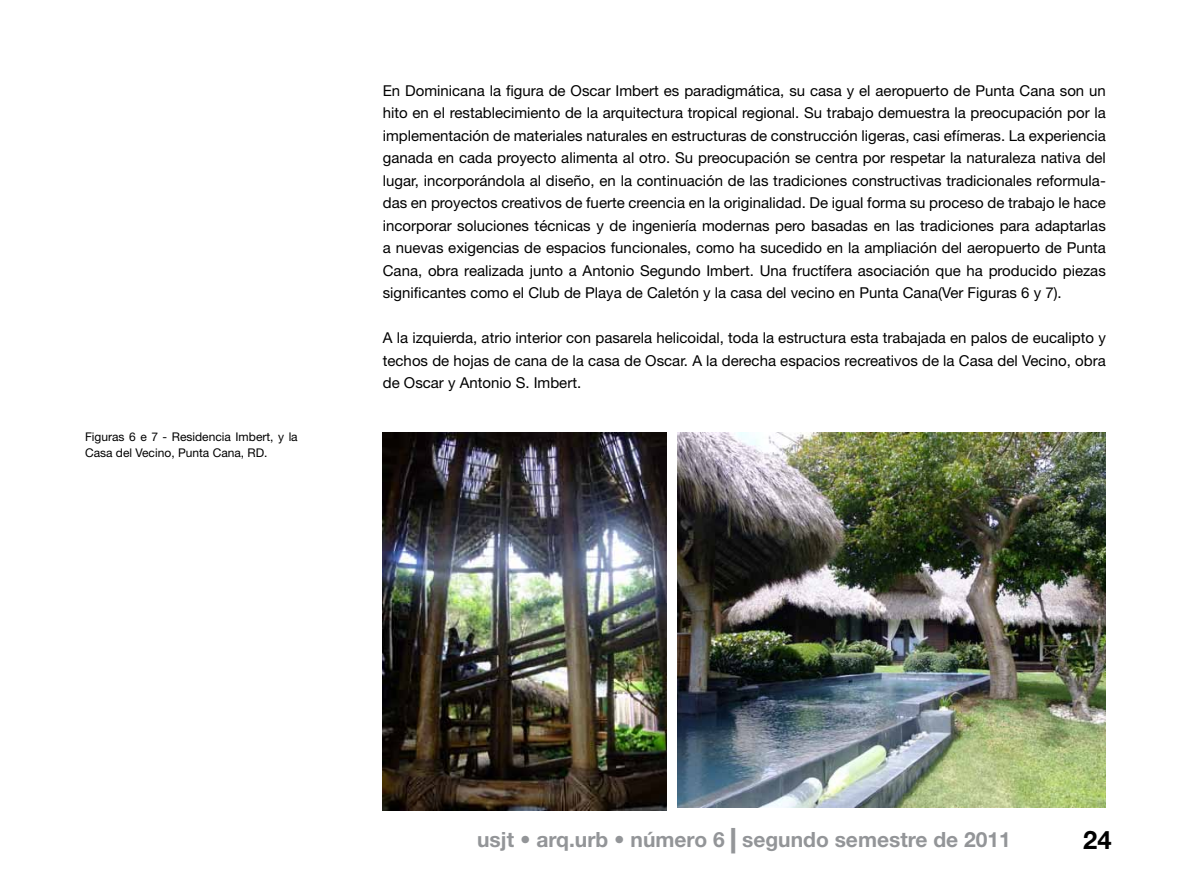
<style>
.page{position:relative;width:1191px;height:893px;background:#fff}
.page>*{position:absolute;margin:0;border:0;box-sizing:border-box;transform-origin:0 0}
.t1{font:700 25.5px "Helvetica Neue LT Std";color:#000}
.t2{font:700 21px "Helvetica Neue LT Std";color:#939598}
.t3{font:15px/22.5px "Helvetica Neue LT Std";color:#000;text-align:justify}
.t4{font:12px/16.5px "Helvetica Neue LT Std";color:#000}
.s1{font-weight:900;font-size:25.5px}
</style>
<div class="page">
<img style="left:383px;top:432px;width:283px;height:378px">
<img style="left:677px;top:432px;width:429px;height:376px">
<p class="t4" style="left:85px;top:428px;width:214px">Figuras 6 e 7 - Residencia Imbert, y la<br>Casa del Vecino, Punta Cana, RD.</p>
<p class="t3" style="left:383px;top:79px;width:724px">En Dominicana la figura de Oscar Imbert es paradigmática, su casa y el aeropuerto de Punta Cana son un hito en el restablecimiento de la arquitectura tropical regional. Su trabajo demuestra la preocupación por la implementación de materiales naturales en estructuras de construcción ligeras, casi efímeras. La experiencia ganada en cada proyecto alimenta al otro. Su preocupación se centra por respetar la naturaleza nativa del lugar, incorporándola al diseño, en la continuación de las tradiciones constructivas tradicionales reformula&shy;das en proyectos creativos de fuerte creencia en la originalidad. De igual forma su proceso de trabajo le hace incorporar soluciones técnicas y de ingeniería modernas pero basadas en las tradiciones para adaptarlas a nuevas exigencias de espacios funcionales, como ha sucedido en la ampliación del aeropuerto de Punta Cana, obra realizada junto a Antonio Segundo Imbert. Una fructífera asociación que ha producido piezas significantes como el Club de Playa de Caletón y la casa del vecino en Punta Cana(Ver Figuras 6 y 7).</p>
<p class="t3" style="left:383px;top:326px;width:724px">A la izquierda, atrio interior con pasarela helicoidal, toda la estructura esta trabajada en palos de eucalipto y techos de hojas de cana de la casa de Oscar. A la derecha espacios recreativos de la Casa del Vecino, obra de Oscar y Antonio S. Imbert.</p>
<h2 class="t2" style="left:477px;top:826px;width:535px">usjt • arq.urb • número 6 <span class="s1">|</span> segundo semestre de 2011</h2>
<h1 class="t1" style="left:1083px;top:824px;width:30px">24</h1>
</div>
